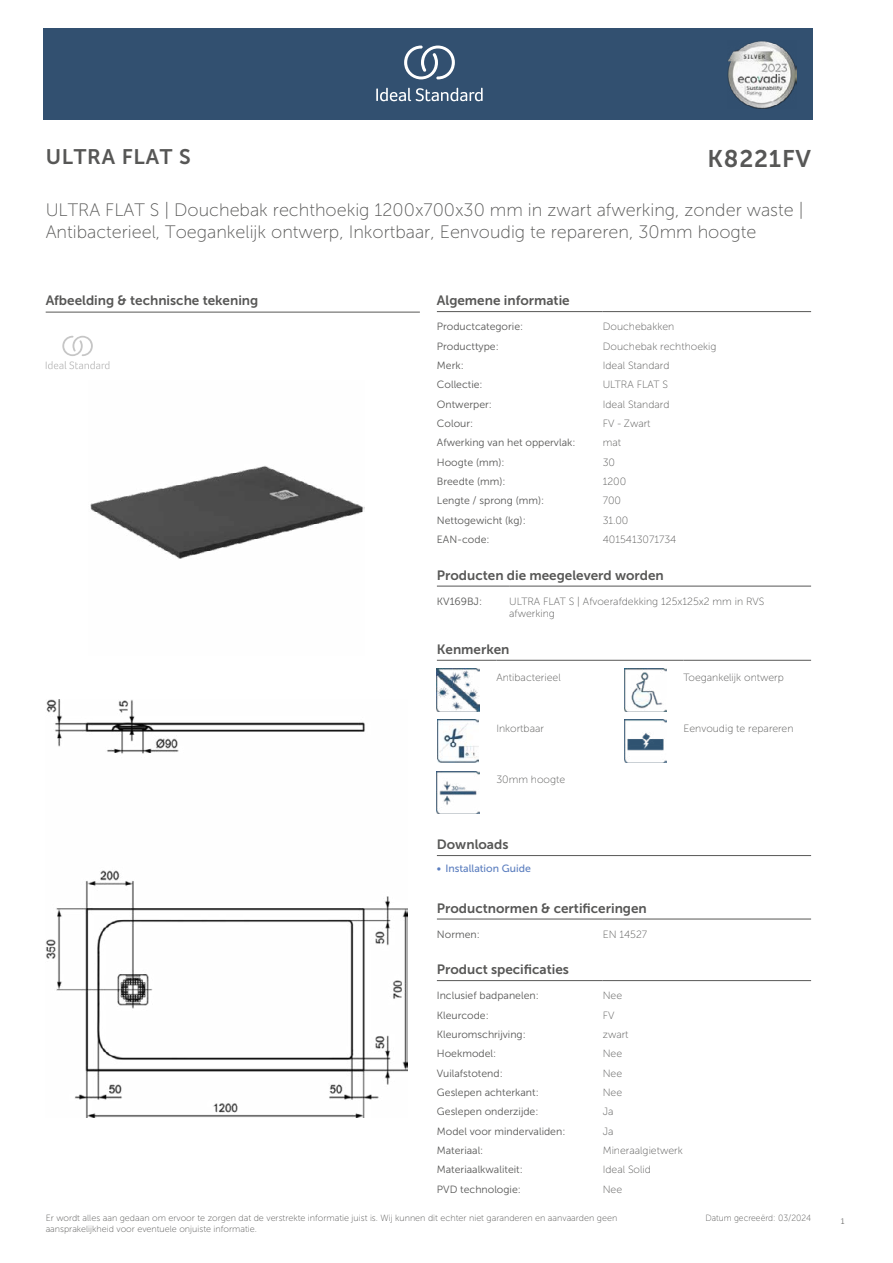
<style>
.page{position:relative;width:893px;height:1263px;background:#fff}
.page>*{position:absolute;margin:0;border:0;box-sizing:border-box;transform-origin:0 0}
.t1{font:24px "Museo Sans 700";letter-spacing:.035em;color:#575756}
.t2{font:21px "Museo Sans 700";letter-spacing:.035em;color:#575756}
.t3{font:18px/21.6px "Museo Sans 100";color:#575756}
.t4{font:13.5px "Museo Sans 700";color:#575756}
.t5{font:10.5px "Museo Sans 300";color:#575756}
.t6{font:10.5px/12.6px "Museo Sans 100";color:#575756}
.t7{font:10.5px "Museo Sans 500";color:#5b7ebf}
.t8{font:9px/10.8px "Museo Sans 100";color:#575756}
.t9{font:9px "Museo Sans 100";color:#575756;scale:.95 1}
.t10{font:300 9px "Calibri";color:#575756;scale:.95 1}
</style>
<div class="page">
<div style="left:43px;top:28px;width:770px;height:92px;background:#325070"></div>
<hr style="left:437px;top:311px;width:166px;height:1px;background:#575756">
<hr style="left:603px;top:311px;width:208px;height:1px;background:#575756">
<hr style="left:437px;top:586px;width:72px;height:1px;background:#575756">
<hr style="left:509px;top:586px;width:302px;height:1px;background:#575756">
<hr style="left:437px;top:660px;width:59px;height:1px;background:#575756">
<hr style="left:496px;top:660px;width:128px;height:1px;background:#575756">
<hr style="left:624px;top:660px;width:59px;height:1px;background:#575756">
<hr style="left:683px;top:660px;width:128px;height:1px;background:#575756">
<img style="left:437px;top:669px;width:42px;height:42px">
<img style="left:624px;top:669px;width:42px;height:42px">
<img style="left:437px;top:720px;width:42px;height:42px">
<img style="left:624px;top:720px;width:42px;height:42px">
<img style="left:437px;top:771px;width:42px;height:42px">
<hr style="left:437px;top:855px;width:187px;height:1px;background:#575756">
<hr style="left:624px;top:855px;width:187px;height:1px;background:#575756">
<hr style="left:437px;top:919px;width:166px;height:1px;background:#575756">
<hr style="left:603px;top:919px;width:208px;height:1px;background:#575756">
<hr style="left:437px;top:980px;width:166px;height:1px;background:#575756">
<hr style="left:603px;top:980px;width:208px;height:1px;background:#575756">
<img style="left:46px;top:699px;width:361px;height:419px">
<hr style="left:46px;top:312px;width:374px;height:1px;background:#575756">
<svg style="left:46px;top:336px;width:63px;height:33px"></svg>
<img style="left:90px;top:466px;width:274px;height:93px">
<svg style="left:376px;top:88px;width:107px;height:13px"></svg>
<svg style="left:404px;top:46px;width:51px;height:33px"></svg>
<img style="left:728px;top:41px;width:68px;height:68px">
<h2 class="t2" style="left:46px;top:145px;width:146px">ULTRA FLAT S</h2>
<h1 class="t1" style="left:708px;top:145px;width:105px">K8221FV</h1>
<h3 class="t3" style="left:46px;top:199px;width:759px">ULTRA FLAT S | Douchebak rechthoekig 1200x700x30 mm in zwart afwerking, zonder waste |<br>Antibacterieel, Toegankelijk ontwerp, Inkortbaar, Eenvoudig te repareren, 30mm hoogte</h3>
<p class="t4" style="left:46px;top:293px;width:214px">Afbeelding &amp; technische tekening</p>
<p class="t4" style="left:437px;top:293px;width:134px">Algemene informatie</p>
<p class="t5" style="left:437px;top:321px;width:88px">Productcategorie:</p>
<p class="t6" style="left:603px;top:320px;width:73px">Douchebakken</p>
<p class="t5" style="left:437px;top:340px;width:63px">Producttype:</p>
<p class="t6" style="left:603px;top:340px;width:115px">Douchebak rechthoekig</p>
<p class="t5" style="left:437px;top:360px;width:28px">Merk:</p>
<p class="t6" style="left:603px;top:359px;width:68px">Ideal Standard</p>
<p class="t5" style="left:437px;top:379px;width:47px">Collectie:</p>
<p class="t6" style="left:603px;top:379px;width:67px">ULTRA FLAT S</p>
<p class="t5" style="left:437px;top:398px;width:57px">Ontwerper:</p>
<p class="t6" style="left:603px;top:398px;width:68px">Ideal Standard</p>
<p class="t5" style="left:437px;top:418px;width:38px">Colour:</p>
<p class="t6" style="left:603px;top:417px;width:49px">FV - Zwart</p>
<p class="t5" style="left:437px;top:437px;width:140px">Afwerking van het oppervlak:</p>
<p class="t6" style="left:603px;top:437px;width:20px">mat</p>
<p class="t5" style="left:437px;top:456px;width:69px">Hoogte (mm):</p>
<p class="t6" style="left:603px;top:456px;width:14px">30</p>
<p class="t5" style="left:437px;top:476px;width:70px">Breedte (mm):</p>
<p class="t6" style="left:603px;top:475px;width:25px">1200</p>
<p class="t5" style="left:437px;top:495px;width:109px">Lengte / sprong (mm):</p>
<p class="t6" style="left:603px;top:495px;width:20px">700</p>
<p class="t5" style="left:437px;top:514px;width:90px">Nettogewicht (kg):</p>
<p class="t6" style="left:603px;top:514px;width:27px">31.00</p>
<p class="t5" style="left:437px;top:534px;width:54px">EAN-code:</p>
<p class="t6" style="left:603px;top:533px;width:75px">4015413071734</p>
<p class="t4" style="left:437px;top:567px;width:228px">Producten die meegeleverd worden</p>
<p class="t5" style="left:437px;top:595px;width:47px">KV169BJ:</p>
<p class="t6" style="left:509px;top:595px;width:257px">ULTRA FLAT S | Afvoerafdekking 125x125x2 mm in RVS afwerking</p>
<p class="t4" style="left:437px;top:642px;width:74px">Kenmerken</p>
<p class="t6" style="left:496px;top:671px;width:66px">Antibacterieel</p>
<p class="t6" style="left:683px;top:671px;width:102px">Toegankelijk ontwerp</p>
<p class="t6" style="left:496px;top:722px;width:49px">Inkortbaar</p>
<p class="t6" style="left:683px;top:722px;width:112px">Eenvoudig te repareren</p>
<p class="t6" style="left:496px;top:773px;width:70px">30mm hoogte</p>
<p class="t4" style="left:437px;top:837px;width:73px">Downloads</p>
<p class="t7" style="left:437px;top:863px;width:95px">• Installation Guide</p>
<p class="t4" style="left:437px;top:900px;width:211px">Productnormen &amp; certificeringen</p>
<p class="t5" style="left:437px;top:928px;width:44px">Normen:</p>
<p class="t6" style="left:603px;top:928px;width:46px">EN 14527</p>
<p class="t4" style="left:437px;top:962px;width:134px">Product specificaties</p>
<p class="t5" style="left:437px;top:990px;width:103px">Inclusief badpanelen:</p>
<p class="t6" style="left:603px;top:989px;width:21px">Nee</p>
<p class="t5" style="left:437px;top:1009px;width:53px">Kleurcode:</p>
<p class="t6" style="left:603px;top:1009px;width:13px">FV</p>
<p class="t5" style="left:437px;top:1029px;width:90px">Kleuromschrijving:</p>
<p class="t6" style="left:603px;top:1028px;width:27px">zwart</p>
<p class="t5" style="left:437px;top:1048px;width:61px">Hoekmodel:</p>
<p class="t6" style="left:603px;top:1047px;width:21px">Nee</p>
<p class="t5" style="left:437px;top:1067px;width:67px">Vuilafstotend:</p>
<p class="t6" style="left:603px;top:1067px;width:21px">Nee</p>
<p class="t5" style="left:437px;top:1087px;width:103px">Geslepen achterkant:</p>
<p class="t6" style="left:603px;top:1086px;width:21px">Nee</p>
<p class="t5" style="left:437px;top:1106px;width:103px">Geslepen onderzijde:</p>
<p class="t6" style="left:603px;top:1105px;width:12px">Ja</p>
<p class="t5" style="left:437px;top:1125px;width:130px">Model voor mindervaliden:</p>
<p class="t6" style="left:603px;top:1125px;width:12px">Ja</p>
<p class="t5" style="left:437px;top:1145px;width:48px">Materiaal:</p>
<p class="t6" style="left:603px;top:1144px;width:82px">Mineraalgietwerk</p>
<p class="t5" style="left:437px;top:1164px;width:87px">Materiaalkwaliteit:</p>
<p class="t6" style="left:603px;top:1164px;width:50px">Ideal Solid</p>
<p class="t5" style="left:437px;top:1183px;width:85px">PVD technologie:</p>
<p class="t6" style="left:603px;top:1183px;width:21px">Nee</p>
<p class="t8" style="left:46px;top:1212px;width:573px">Er wordt alles aan gedaan om ervoor te zorgen dat de verstrekte informatie juist is. Wij kunnen dit echter niet garanderen en aanvaarden geen aansprakelijkheid voor eventuele onjuiste informatie.</p>
<p class="t9" style="left:705px;top:1213px;width:113px">Datum gecreeërd: 03/2024</p>
<p class="t10" style="left:840px;top:1215px;width:6px">1</p>
</div>
